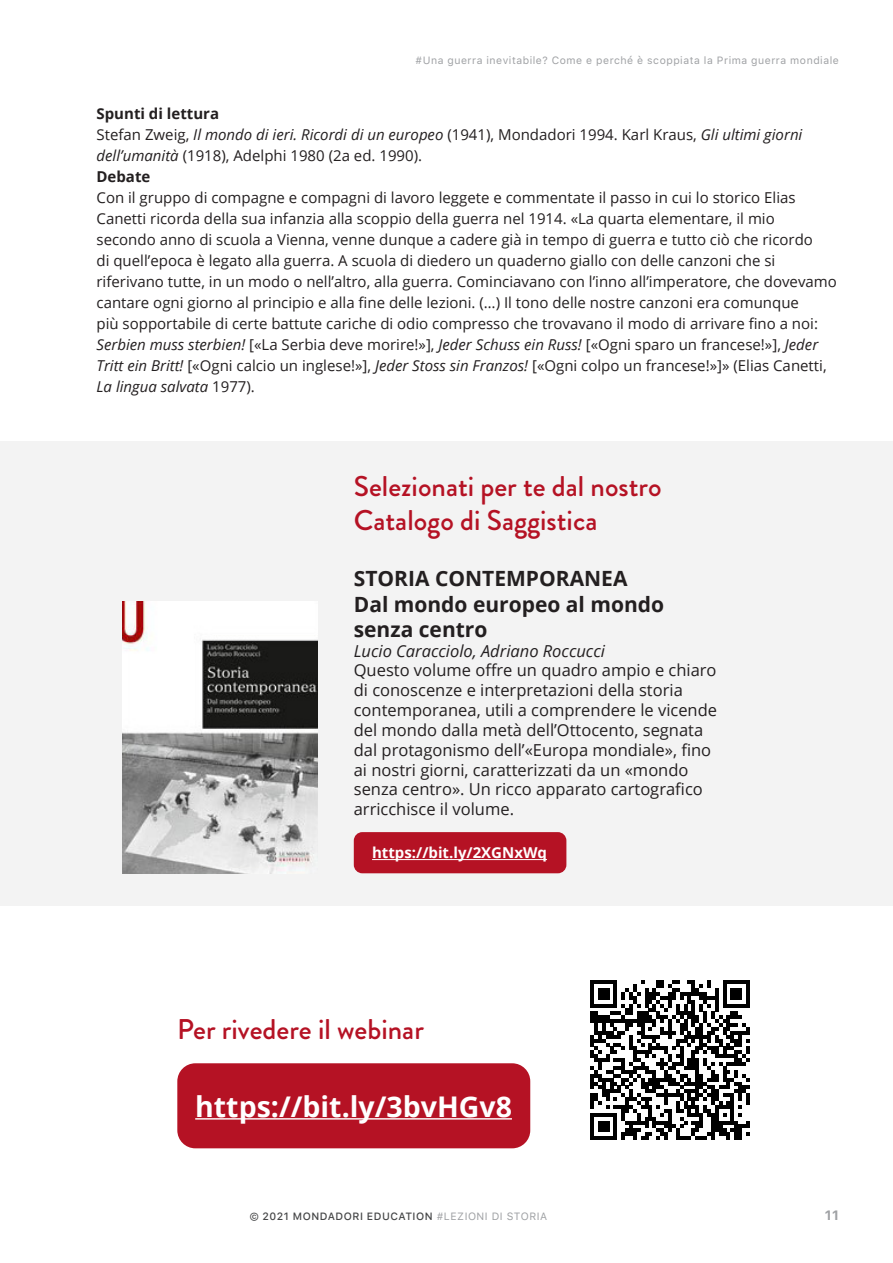
<style>
.page{position:relative;width:893px;height:1263px;background:#fff}
.page>*{position:absolute;margin:0;border:0;box-sizing:border-box;transform-origin:0 0}
.t1{font:500 28.5px/34.2px "Brandon Grotesque";color:#b51224}
.t2{font:700 28.5px "Open Sans";color:#fff}
.t3{font:700 21px/25.2px "Open Sans";color:#231f20}
.t4{font:16.5px/19.8px "Open Sans";color:#231f20}
.t5{font:italic 16.5px "Open Sans";color:#231f20}
.Corpo{font:15px/21px "Open Sans";color:#231f20}
.Heading_4{font:700 15px "Open Sans";color:#fff}
.t6{font:700 13.5px "SFUI Text";color:#9fa1a4}
.Testo_base{font:10.5px "SFUI Text";letter-spacing:.05em;color:#9fa1a4}
.t7{font:500 10.5px "SFUI Text";letter-spacing:.05em;color:#454647}
.s1{font-weight:700}
.s2{font-style:italic}
.s3{font-weight:400;color:#9fa1a4}
</style>
<div class="page">
<div style="left:177px;top:1063px;width:353px;height:85px;background:#b51224;border-radius:18px"></div>
<hr style="left:195px;top:1118px;width:317px;height:1px;background:#fff">
<div style="left:0;top:441px;width:892px;height:465px;background:#f3f3f3"></div>
<img style="left:122px;top:601px;width:196px;height:272px">
<svg style="left:590px;top:980px;width:160px;height:160px"></svg>
<div style="left:354px;top:832px;width:212px;height:41px;background:#b51224;border-radius:9px"></div>
<hr style="left:372px;top:859px;width:175px;height:1px;background:#fff">
<p class="Testo_base" style="left:415px;top:53px;width:425px">#Una guerra inevitabile? Come e perché è scoppiata la Prima guerra mondiale</p>
<p class="Corpo" style="left:97px;top:102px;width:742px"><span class="s1">Spunti di lettura<br></span>Stefan Zweig, <span class="s2">Il mondo di ieri. Ricordi di un europeo</span> (1941), Mondadori 1994. Karl Kraus, <span class="s2">Gli ultimi giorni dell’umanità</span> (1918), Adelphi 1980 (2a ed. 1990).<br><span class="s1">Debate<br></span>Con il gruppo di compagne e compagni di lavoro leggete e commentate il passo in cui lo storico Elias Canetti ricorda della sua infanzia alla scoppio della guerra nel 1914. «La quarta elementare, il mio secondo anno di scuola a Vienna, venne dunque a cadere già in tempo di guerra e tutto ciò che ricordo<br>di quell’epoca è legato alla guerra. A scuola di diedero un quaderno giallo con delle canzoni che si riferivano tutte, in un modo o nell’altro, alla guerra. Cominciavano con l’inno all’imperatore, che dovevamo cantare ogni giorno al principio e alla fine delle lezioni. (…) Il tono delle nostre canzoni era comunque<br>più sopportabile di certe battute cariche di odio compresso che trovavano il modo di arrivare fino a noi:<br><span class="s2">Serbien muss sterbien!</span> [«La Serbia deve morire!»], <span class="s2">Jeder Schuss ein Russ!</span> [«Ogni sparo un francese!»], <span class="s2">Jeder Tritt ein Britt!</span> [«Ogni calcio un inglese!»], <span class="s2">Jeder Stoss sin Franzos!</span> [«Ogni colpo un francese!»]» (Elias Canetti, <span class="s2">La lingua salvata</span> 1977).</p>
<p class="t1" style="left:354px;top:469px;width:309px">Selezionati per te dal nostro<br>Catalogo di Saggistica</p>
<p class="t3" style="left:354px;top:566px;width:275px">STORIA CONTEMPORANEA</p>
<p class="t3" style="left:354px;top:591px;width:312px">Dal mondo europeo al mondo senza centro</p>
<p class="t5" style="left:354px;top:639px;width:253px">Lucio Caracciolo, Adriano Roccucci</p>
<p class="t4" style="left:354px;top:660px;width:365px">Questo volume offre un quadro ampio e chiaro di conoscenze e interpretazioni della storia contemporanea, utili a comprendere le vicende del mondo dalla metà dell’Ottocento, segnata dal protagonismo dell’«Europa mondiale», fino ai nostri giorni, caratterizzati da un «mondo senza centro». Un ricco apparato cartografico arricchisce il volume.</p>
<p class="Heading_4" style="left:372px;top:842px;width:176px">https://bit.ly/2XGNxWq</p>
<p class="t1" style="left:177px;top:1012px;width:248px">Per rivedere il webinar</p>
<p class="t2" style="left:195px;top:1086px;width:318px">https://bit.ly/3bvHGv8</p>
<p class="t7" style="left:250px;top:1208px;width:299px">© 2021 MONDADORI EDUCATION <span class="s3">#LEZIONI DI STORIA</span></p>
<p class="t6" style="left:825px;top:1205px;width:16px">11</p>
</div>
